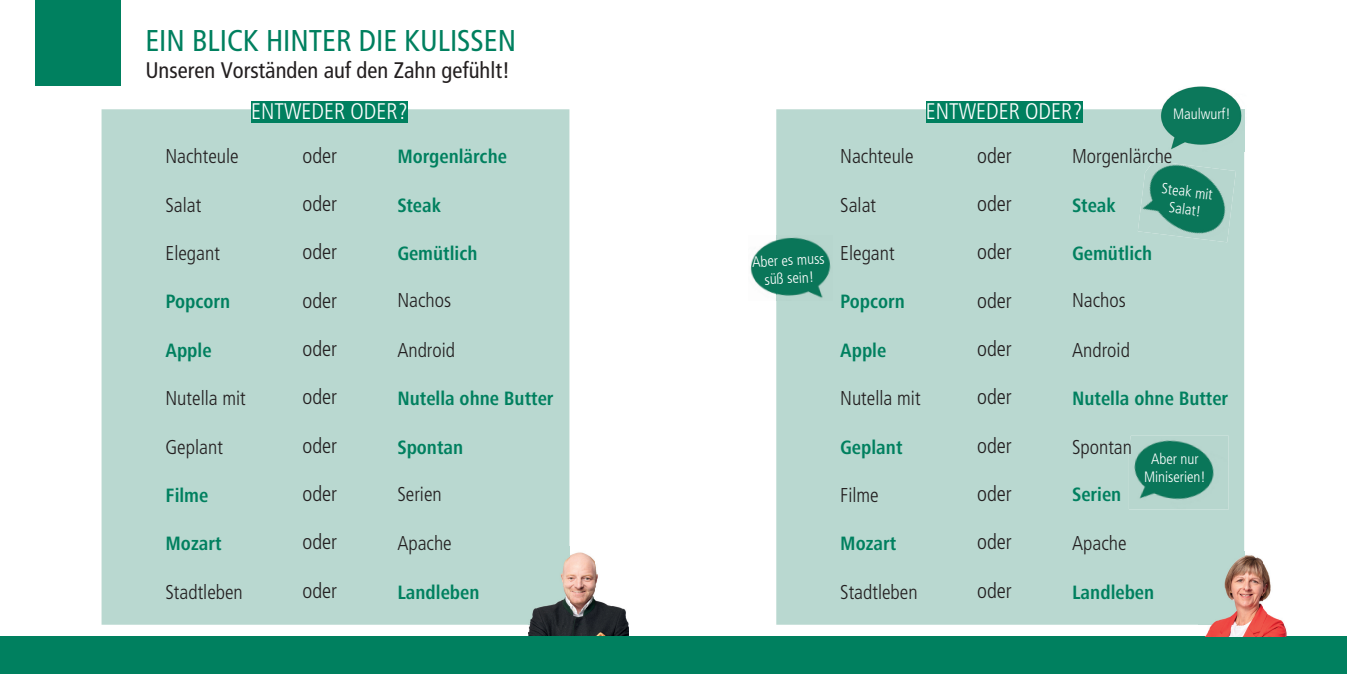
<style>
.page{position:relative;width:1347px;height:674px;background:#fff}
.page>*{position:absolute;margin:0;border:0;box-sizing:border-box;transform-origin:0 0}
.t1{font:condensed 30px "Frutiger LT";color:#00805f}
.t2{font:condensed 22.5px "Frutiger LT";color:#231f20}
.t3{font:300 condensed 22.5px "Frutiger";color:#fff}
.t4{font:300 condensed 21.25px "Frutiger";color:#231f20}
.t5{font:300 condensed 20px "Frutiger";color:#231f20}
.t6{font:700 condensed 20px "Frutiger Next";color:#00805f}
.t7{font:300 condensed 15px/18px "Frutiger";color:#fff;text-align:center}
</style>
<div class="page">
<div style="left:776px;top:109px;width:468px;height:515px;background:#b9d8d0"></div>
<div style="left:35px;top:0;width:85px;height:85px;background:#00805f"></div>
<div style="left:102px;top:109px;width:467px;height:515px;background:#b9d8d0"></div>
<div style="left:251px;top:101px;width:157px;height:21px;background:#00805f"></div>
<img style="left:569px;top:546px;width:29px;height:45px">
<img style="left:529px;top:624px;width:33px;height:11px">
<img style="left:562px;top:591px;width:66px;height:44px">
<img style="left:529px;top:546px;width:40px;height:78px">
<img style="left:1162px;top:86px;width:83px;height:65px">
<img style="left:1160px;top:109px;width:84px;height:42px">
<img style="left:1137px;top:161px;width:98px;height:81px">
<img style="left:750px;top:235px;width:82px;height:65px">
<img style="left:1128px;top:435px;width:100px;height:74px">
<div style="left:0;top:635px;width:1346px;height:38px;background:#00805f"></div>
<div style="left:926px;top:101px;width:156px;height:21px;background:#00805f"></div>
<img style="left:1244px;top:551px;width:27px;height:42px">
<img style="left:1198px;top:624px;width:32px;height:11px">
<img style="left:1230px;top:593px;width:57px;height:42px">
<img style="left:1198px;top:551px;width:46px;height:73px">
<img style="left:1198px;top:635px;width:97px;height:1px">
<h1 class="t1" style="left:145px;top:23px;width:372px">EIN BLICK HINTER DIE KULISSEN</h1>
<p class="t2" style="left:145px;top:57px;width:366px">Unseren Vorständen auf den Zahn gefühlt!</p>
<p class="t3" style="left:251px;top:98px;width:158px">ENTWEDER ODER?</p>
<p class="t7" style="left:1173px;top:105px;width:59px">Maulwurf!</p>
<p class="t3" style="left:926px;top:98px;width:158px">ENTWEDER ODER?</p>
<p class="t5" style="left:165px;top:145px;width:75px">Nachteule</p>
<p class="t4" style="left:302px;top:143px;width:36px">oder</p>
<p class="t6" style="left:397px;top:145px;width:111px">Morgenlärche</p>
<p class="t5" style="left:840px;top:145px;width:75px">Nachteule</p>
<p class="t4" style="left:977px;top:143px;width:36px">oder</p>
<p class="t5" style="left:1072px;top:145px;width:102px">Morgenlärche</p>
<p class="t5" style="left:165px;top:193px;width:37px">Salat</p>
<p class="t4" style="left:302px;top:191px;width:36px">oder</p>
<p class="t6" style="left:397px;top:193px;width:45px">Steak</p>
<p class="t5" style="left:840px;top:193px;width:37px">Salat</p>
<p class="t4" style="left:977px;top:191px;width:36px">oder</p>
<p class="t6" style="left:1072px;top:193px;width:45px">Steak</p>
<p class="t7" style="left:1163px;top:179px;width:53px;rotate:7deg">Steak mit<br>Salat!</p>
<p class="t5" style="left:165px;top:242px;width:56px">Elegant</p>
<p class="t4" style="left:302px;top:240px;width:36px">oder</p>
<p class="t6" style="left:397px;top:242px;width:82px">Gemütlich</p>
<p class="t7" style="left:751px;top:253px;width:74px;rotate:-3deg">Aber es muss süß sein!</p>
<p class="t5" style="left:840px;top:242px;width:56px">Elegant</p>
<p class="t4" style="left:977px;top:240px;width:36px">oder</p>
<p class="t6" style="left:1072px;top:242px;width:82px">Gemütlich</p>
<p class="t6" style="left:165px;top:290px;width:66px">Popcorn</p>
<p class="t4" style="left:302px;top:288px;width:36px">oder</p>
<p class="t5" style="left:397px;top:288px;width:55px">Nachos</p>
<p class="t6" style="left:840px;top:290px;width:66px">Popcorn</p>
<p class="t4" style="left:977px;top:288px;width:36px">oder</p>
<p class="t5" style="left:1072px;top:288px;width:55px">Nachos</p>
<p class="t6" style="left:165px;top:338px;width:48px">Apple</p>
<p class="t4" style="left:302px;top:336px;width:36px">oder</p>
<p class="t5" style="left:397px;top:338px;width:59px">Android</p>
<p class="t6" style="left:840px;top:338px;width:48px">Apple</p>
<p class="t4" style="left:977px;top:336px;width:36px">oder</p>
<p class="t5" style="left:1072px;top:338px;width:59px">Android</p>
<p class="t5" style="left:165px;top:386px;width:82px">Nutella mit</p>
<p class="t4" style="left:302px;top:385px;width:36px">oder</p>
<p class="t6" style="left:397px;top:387px;width:158px">Nutella ohne Butter</p>
<p class="t5" style="left:840px;top:386px;width:82px">Nutella mit</p>
<p class="t4" style="left:977px;top:385px;width:36px">oder</p>
<p class="t6" style="left:1072px;top:387px;width:158px">Nutella ohne Butter</p>
<p class="t5" style="left:165px;top:435px;width:59px">Geplant</p>
<p class="t4" style="left:302px;top:433px;width:36px">oder</p>
<p class="t6" style="left:397px;top:435px;width:68px">Spontan</p>
<p class="t6" style="left:840px;top:435px;width:64px">Geplant</p>
<p class="t4" style="left:977px;top:433px;width:36px">oder</p>
<p class="t5" style="left:1072px;top:435px;width:62px">Spontan</p>
<p class="t7" style="left:1144px;top:450px;width:63px">Aber nur<br>Miniserien!</p>
<p class="t6" style="left:165px;top:483px;width:44px">Filme</p>
<p class="t4" style="left:302px;top:481px;width:36px">oder</p>
<p class="t5" style="left:397px;top:482px;width:46px">Serien</p>
<p class="t5" style="left:840px;top:483px;width:40px">Filme</p>
<p class="t4" style="left:977px;top:481px;width:36px">oder</p>
<p class="t6" style="left:1072px;top:482px;width:51px">Serien</p>
<p class="t6" style="left:165px;top:532px;width:58px">Mozart</p>
<p class="t4" style="left:302px;top:529px;width:36px">oder</p>
<p class="t5" style="left:397px;top:532px;width:56px">Apache</p>
<p class="t6" style="left:840px;top:532px;width:58px">Mozart</p>
<p class="t4" style="left:977px;top:529px;width:36px">oder</p>
<p class="t5" style="left:1072px;top:532px;width:56px">Apache</p>
<p class="t5" style="left:165px;top:580px;width:79px">Stadtleben</p>
<p class="t4" style="left:302px;top:578px;width:36px">oder</p>
<p class="t6" style="left:397px;top:580px;width:84px">Landleben</p>
<p class="t5" style="left:840px;top:580px;width:79px">Stadtleben</p>
<p class="t4" style="left:977px;top:578px;width:36px">oder</p>
<p class="t6" style="left:1072px;top:580px;width:84px">Landleben</p>
</div>
